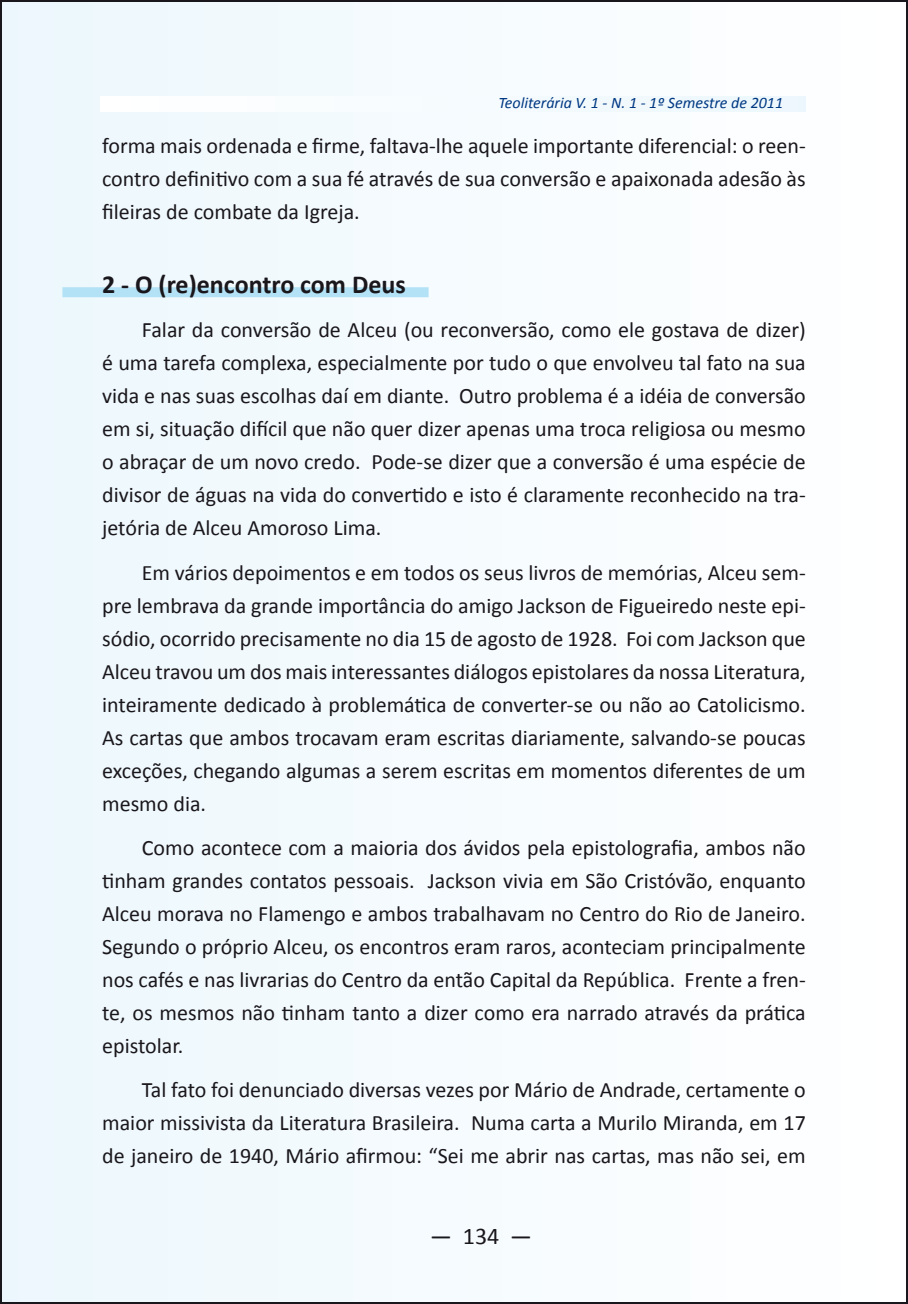
<style>
.page{position:relative;width:908px;height:1304px;background:#fff}
.page>*{position:absolute;margin:0;border:0;box-sizing:border-box;transform-origin:0 0}
.t1{font:700 26px "Calibri";color:#1a171c}
.t2{font:24px "Calibri";color:#1a171c}
.t3{font:22px/33px "Calibri";color:#1a171c;text-align:justify}
.t4{font:italic 16px "Calibri";color:#003882}
</style>
<div class="page">
<div style="left:1px;top:1px;width:905px;height:1302px;background:#f5fbfe"></div>
<div style="left:62px;top:287px;width:366px;height:10px;background:#b3e2f6"></div>
<p class="t4" style="left:498px;top:93px;width:286px">Teoliterária V. 1 - N. 1 - 1º Semestre de 2011</p>
<p class="t3" style="left:102px;top:128px;width:704px">forma mais ordenada e firme, faltava-lhe aquele importante diferencial: o reen&shy;contro definitivo com a sua fé através de sua conversão e apaixonada adesão às fileiras de combate da Igreja.</p>
<p class="t1" style="left:102px;top:268px;width:305px">2 - O (re)encontro com Deus</p>
<p class="t3" style="left:102px;top:312px;width:704px;text-indent:40px">Falar da conversão de Alceu (ou reconversão, como ele gostava de dizer) é uma tarefa complexa, especialmente por tudo o que envolveu tal fato na sua vida e nas suas escolhas daí em diante. Outro problema é a idéia de conversão em si, situação difícil que não quer dizer apenas uma troca religiosa ou mesmo o abraçar de um novo credo. Pode-se dizer que a conversão é uma espécie de divisor de águas na vida do convertido e isto é claramente reconhecido na tra&shy;jetória de Alceu Amoroso Lima.</p>
<p class="t3" style="left:102px;top:555px;width:705px;text-indent:40px">Em vários depoimentos e em todos os seus livros de memórias, Alceu sem&shy;pre lembrava da grande importância do amigo Jackson de Figueiredo neste epi&shy;sódio, ocorrido precisamente no dia 15 de agosto de 1928. Foi com Jackson que Alceu travou um dos mais interessantes diálogos epistolares da nossa Literatura, inteiramente dedicado à problemática de converter-se ou não ao Catolicismo.<br>As cartas que ambos trocavam eram escritas diariamente, salvando-se poucas exceções, chegando algumas a serem escritas em momentos diferentes de um mesmo dia.</p>
<p class="t3" style="left:102px;top:830px;width:704px;text-indent:40px">Como acontece com a maioria dos ávidos pela epistolografia, ambos não tinham grandes contatos pessoais. Jackson vivia em São Cristóvão, enquanto Alceu morava no Flamengo e ambos trabalhavam no Centro do Rio de Janeiro.<br>Segundo o próprio Alceu, os encontros eram raros, aconteciam principalmente nos cafés e nas livrarias do Centro da então Capital da República. Frente a fren&shy;te, os mesmos não tinham tanto a dizer como era narrado através da prática epistolar.</p>
<p class="t3" style="left:102px;top:1072px;width:704px;text-indent:40px">Tal fato foi denunciado diversas vezes por Mário de Andrade, certamente o maior missivista da Literatura Brasileira. Numa carta a Murilo Miranda, em 17 de janeiro de 1940, Mário afirmou: “Sei me abrir nas cartas, mas não sei, em</p>
<p class="t2" style="left:430px;top:1221px;width:103px">— 134 —</p>
</div>
